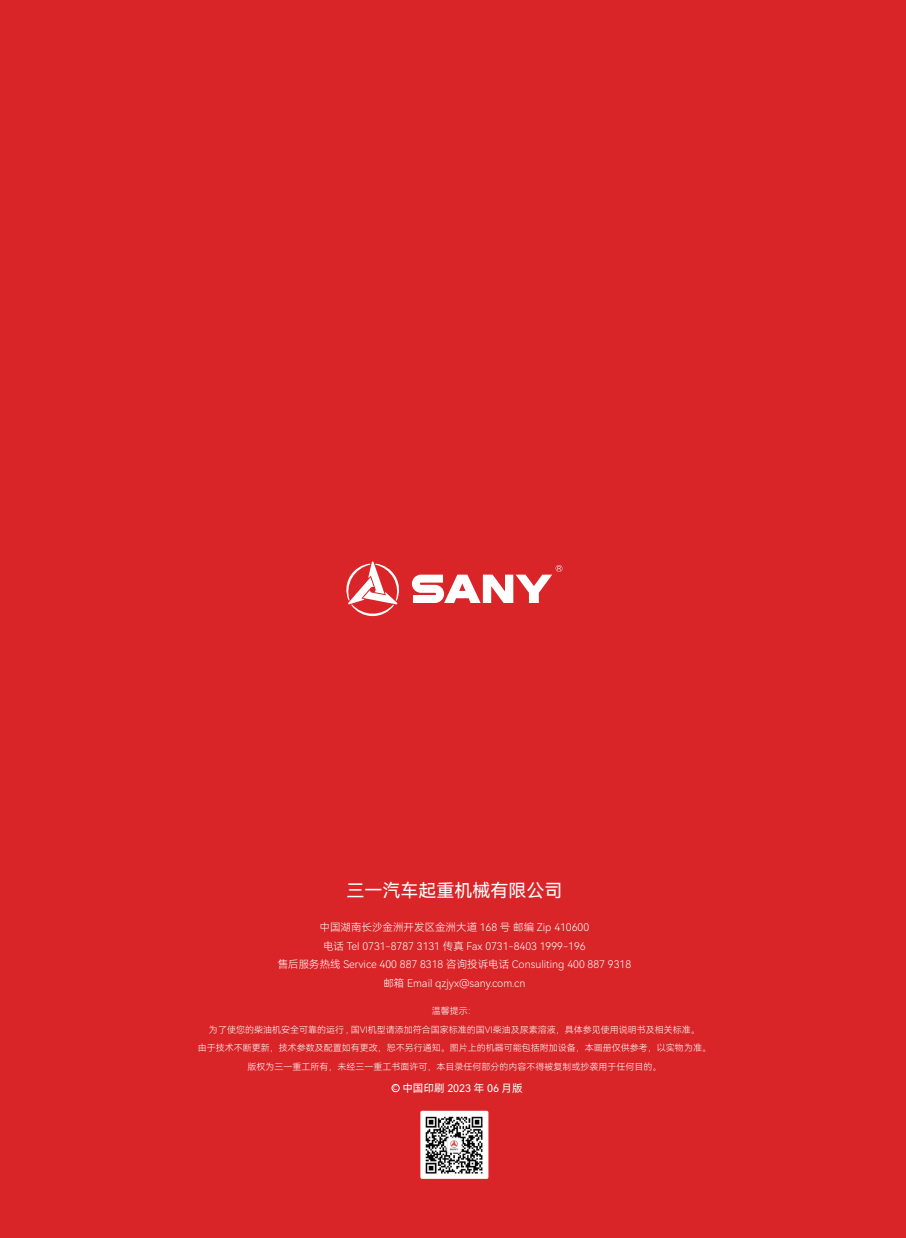
<style>
.page{position:relative;width:906px;height:1238px;background:#fff}
.page>*{position:absolute;margin:0;border:0;box-sizing:border-box;transform-origin:0 0}
.t1{font:18px "Harmony OS Sans SC";color:#fff}
.t2{font:10.5px/18.6px "Harmony OS Sans SC Light";color:#fff;text-align:center}
.t3{font:10.5px "Harmony OS Sans SC";color:#fff}
.t4{font:9px/18.6px "Harmony OS Sans SC Light";color:#fff;text-align:center}
</style>
<div class="page">
<div style="left:0;top:0;width:906px;height:1237px;background:#d92528"></div>
<svg style="left:346px;top:561px;width:53px;height:55px"></svg>
<svg style="left:412px;top:565px;width:150px;height:38px"></svg>
<div style="left:420px;top:1110px;width:68px;height:68px;background:#fff;border-radius:2px"></div>
<img style="left:425px;top:1116px;width:58px;height:58px">
<div style="left:392px;top:1084px;width:7px;height:7px;border:1px solid #fff;border-radius:50%"></div>
<h1 class="t1" style="left:346px;top:877px;width:217px">三一汽车起重机械有限公司</h1>
<p class="t2" style="left:278px;top:917px;width:355px">中国湖南长沙金洲开发区金洲大道 168 号 邮编 Zip 410600<br>电话 Tel 0731-8787 3131 传真 Fax 0731-8403 1999-196<br>售后服务热线 Service 400 887 8318 咨询投诉电话 Consuliting 400 887 9318邮箱 Email qzjyx@sany.com.cn</p>
<p class="t4" style="left:198px;top:1001px;width:514px">温馨提示：<br>为了使您的柴油机安全可靠的运行 , 国Ⅵ机型请添加符合国家标准的国Ⅵ柴油及尿素溶液，具体参见使用说明书及相关标准。<br>由于技术不断更新，技术参数及配置如有更改，恕不另行通知。图片上的机器可能包括附加设备，本画册仅供参考，以实物为准。版权为三一重工所有，未经三一重工书面许可，本目录任何部分的内容不得被复制或抄袭用于任何目的。</p>
<p class="t3" style="left:393px;top:1080px;width:131px"><sup>C</sup> 中国印刷 2023 年 06 月版</p>
</div>
